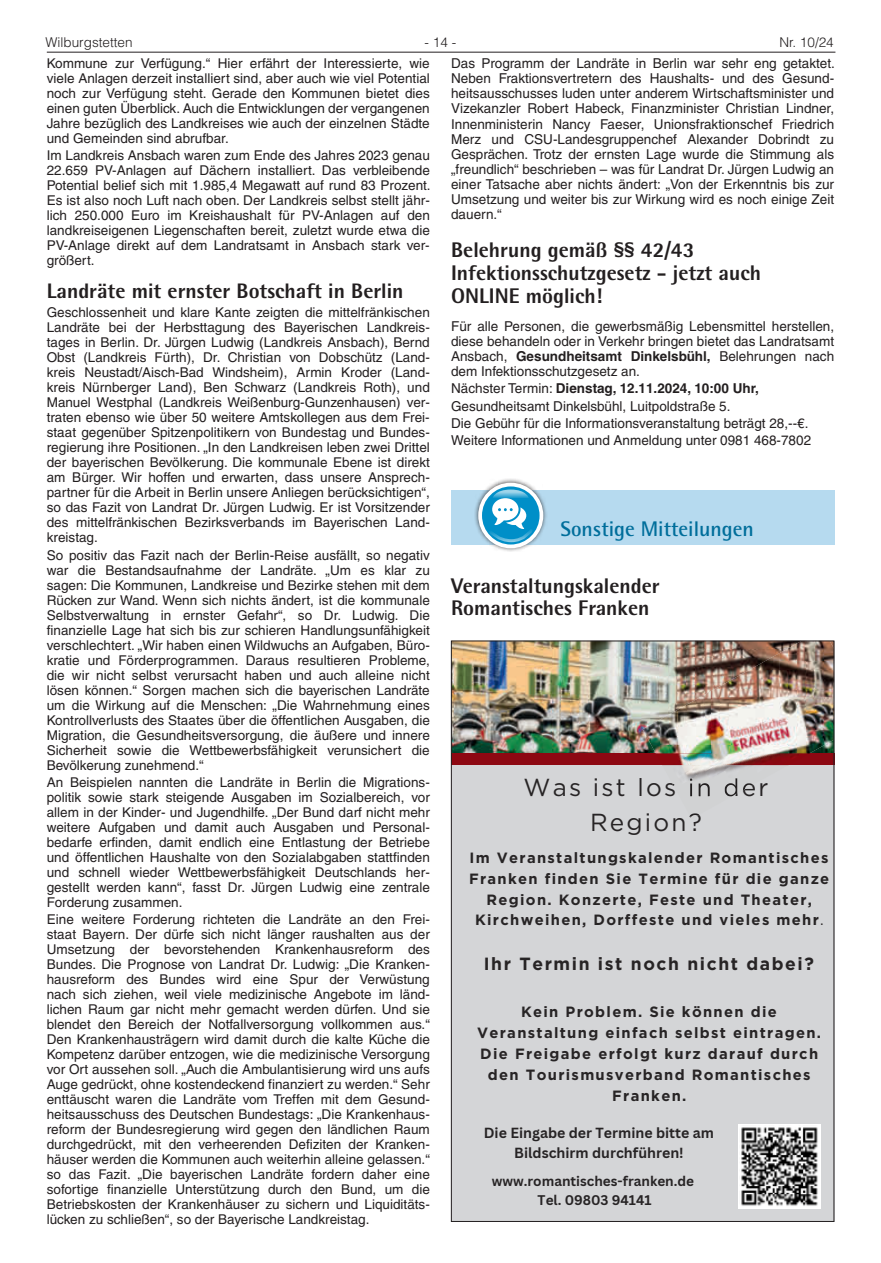
<style>
.page{position:relative;width:881px;height:1263px;background:#fff}
.page>*{position:absolute;margin:0;border:0;box-sizing:border-box;transform-origin:0 0}
.t1{font:24.6px/34.5px "Gotham";letter-spacing:.09em;color:#272425;text-align:center}
.t2{font:800 21.15px/22.6px "Agfa Rotis Semisans";color:#231f20}
.t3{font:700 21.15px "Agfa Rotis Semisans";color:#006e9b}
.t4{font:800 21px "Agfa Rotis Semisans";color:#231f20}
.t5{font:700 17.7px "Gotham";letter-spacing:.09em;color:#272425}
.t6{font:700 14.85px/20.9px "Gotham";letter-spacing:.09em;color:#272425;text-align:center}
.t7{font:700 14.25px/19.6px "Canva Sans";color:#272425;text-align:center}
.t8{font:13.65px/15.1px "Helvetica LT";color:#231f20;text-align:justify}
.t9{font:700 13.65px/19px "Canva Sans";color:#272425;text-align:center}
.t10{font:13.5px/15px "Helvetica LT";color:#231f20;text-align:justify}
.t11{font:300 13.5px "Helvetica LT";color:#231f20}
.s1{font-weight:700}
.s2{font-weight:400}
</style>
<div class="page">
<hr style="left:47px;top:52px;width:788px;height:1px;background:#231f20">
<div style="left:451px;top:490px;width:382px;height:54px;background:#b6daef"></div>
<div style="left:473px;top:478px;width:74px;height:74px;background:#231f20;opacity:.75"></div>
<svg style="left:480px;top:485px;width:61px;height:61px"></svg>
<div style="left:478px;top:483px;width:65px;height:65px;border:4px solid #fff;border-radius:50%"></div>
<svg style="left:487px;top:489px;width:47px;height:55px;background:#62b9dc"></svg>
<div style="left:451px;top:641px;width:382px;height:581px;background:#d4d5d7"></div>
<img style="left:453px;top:643px;width:326px;height:111px">
<img style="left:738px;top:1125px;width:82px;height:83px">
<div style="left:451px;top:754px;width:382px;height:11px;background:#8d0812"></div>
<img style="left:642px;top:697px;width:189px;height:57px">
<svg style="left:699px;top:691px;width:11px;height:6px"></svg>
<img style="left:710px;top:653px;width:69px;height:44px">
<img style="left:779px;top:643px;width:52px;height:54px">
<img style="left:662px;top:765px;width:126px;height:32px">
<svg style="left:671px;top:783px;width:3px;height:5px"></svg>
<img style="left:689px;top:779px;width:3px;height:17px">
<svg style="left:698px;top:783px;width:11px;height:13px"></svg>
<img style="left:724px;top:778px;width:13px;height:18px">
<svg style="left:742px;top:783px;width:12px;height:7px"></svg>
<svg style="left:690px;top:813px;width:9px;height:4px"></svg>
<img style="left:678px;top:754px;width:121px;height:11px">
<p class="t11" style="left:45px;top:34px;width:89px">Wilburgstetten</p>
<p class="t11" style="left:424px;top:34px;width:33px">- 14 -</p>
<p class="t11" style="left:779px;top:34px;width:56px">Nr. 10/24</p>
<p class="t8" style="left:451px;top:56px;width:385px">Das Programm der Landräte in Berlin war sehr eng getaktet.<br>Neben Fraktionsvertretern des Haushalts- und des Gesund&shy;heitsausschusses luden unter anderem Wirtschaftsminister und Vizekanzler Robert Habeck, Finanzminister Christian Lindner, Innenministerin Nancy Faeser, Unionsfraktionschef Friedrich Merz und CSU-Landesgruppenchef Alexander Dobrindt zu Gesprächen. Trotz der ernsten Lage wurde die Stimmung als „freundlich“ beschrieben – was für Landrat Dr. Jürgen Ludwig an einer Tatsache aber nichts ändert: „Von der Erkenntnis bis zur Umsetzung und weiter bis zur Wirkung wird es noch einige Zeit dauern.“</p>
<h2 class="t2" style="left:451px;top:238px;width:311px">Belehrung gemäß §§ 42/43<br>Infektionsschutzgesetz - jetzt auch<br>ONLINE möglich!</h2>
<p class="t8" style="left:451px;top:318px;width:384px">Für alle Personen, die gewerbsmäßig Lebensmittel herstellen, diese behandeln oder in Verkehr bringen bietet das Landratsamt Ansbach, <span class="s1">Gesundheitsamt Dinkelsbühl,</span> Belehrungen nach dem Infektionsschutzgesetz an.</p>
<p class="t8" style="left:451px;top:380px;width:361px;line-height:17.2px;text-align:left">Nächster Termin: <span class="s1">Dienstag, 12.11.2024, 10:00 Uhr, </span>Gesundheitsamt Dinkelsbühl, Luitpoldstraße 5.<br>Die Gebühr für die Informationsveranstaltung beträgt 28,--€.<br>Weitere Informationen und Anmeldung unter 0981 468-7802</p>
<p class="t10" style="left:47px;top:56px;width:384px">Kommune zur Verfügung.“ Hier erfährt der Interessierte, wie viele Anlagen derzeit installiert sind, aber auch wie viel Potential noch zur Verfügung steht. Gerade den Kommunen bietet dies einen guten Überblick. Auch die Entwicklungen der vergangenen Jahre bezüglich des Landkreises wie auch der einzelnen Städte und Gemeinden sind abrufbar.</p>
<p class="t10" style="left:47px;top:148px;width:385px">Im Landkreis Ansbach waren zum Ende des Jahres 2023 genau 22.659 PV-Anlagen auf Dächern installiert. Das verbleibende Potential belief sich mit 1.985,4 Megawatt auf rund 83 Prozent.<br>Es ist also noch Luft nach oben. Der Landkreis selbst stellt jähr&shy;lich 250.000 Euro im Kreishaushalt für PV-Anlagen auf den landkreiseigenen Liegenschaften bereit, zuletzt wurde etwa die PV-Anlage direkt auf dem Landratsamt in Ansbach stark ver&shy;größert.</p>
<h3 class="t4" style="left:47px;top:278px;width:358px">Landräte mit ernster Botschaft in Berlin</h3>
<p class="t10" style="left:47px;top:305px;width:384px">Geschlossenheit und klare Kante zeigten die mittelfränkischen Landräte bei der Herbsttagung des Bayerischen Landkreis&shy;tages in Berlin. Dr. Jürgen Ludwig (Landkreis Ansbach), Bernd Obst (Landkreis Fürth), Dr. Christian von Dobschütz (Land&shy;kreis Neustadt/Aisch-Bad Windsheim), Armin Kroder (Land&shy;kreis Nürnberger Land), Ben Schwarz (Landkreis Roth), und Manuel Westphal (Landkreis Weißenburg-Gunzenhausen) ver&shy;traten ebenso wie über 50 weitere Amtskollegen aus dem Frei&shy;staat gegenüber Spitzenpolitikern von Bundestag und Bundes&shy;regierung ihre Positionen. „In den Landkreisen leben zwei Drittel der bayerischen Bevölkerung. Die kommunale Ebene ist direkt am Bürger. Wir hoffen und erwarten, dass unsere Ansprech&shy;partner für die Arbeit in Berlin unsere Anliegen berücksichtigen“, so das Fazit von Landrat Dr. Jürgen Ludwig. Er ist Vorsitzender des mittelfränkischen Bezirksverbands im Bayerischen Land&shy;kreistag.</p>
<p class="t10" style="left:47px;top:547px;width:384px">So positiv das Fazit nach der Berlin-Reise ausfällt, so negativ war die Bestandsaufnahme der Landräte. „Um es klar zu sagen: Die Kommunen, Landkreise und Bezirke stehen mit dem Rücken zur Wand. Wenn sich nichts ändert, ist die kommunale Selbstverwaltung in ernster Gefahr“, so Dr. Ludwig. Die finanzielle Lage hat sich bis zur schieren Handlungsunfähigkeit verschlechtert. „Wir haben einen Wildwuchs an Aufgaben, Büro&shy;kratie und Förderprogrammen. Daraus resultieren Probleme, die wir nicht selbst verursacht haben und auch alleine nicht lösen können.“ Sorgen machen sich die bayerischen Landräte um die Wirkung auf die Menschen: „Die Wahrnehmung eines Kontrollverlusts des Staates über die öffentlichen Ausgaben, die Migration, die Gesundheitsversorgung, die äußere und innere Sicherheit sowie die Wettbewerbsfähigkeit verunsichert die Bevölkerung zunehmend.“</p>
<p class="t10" style="left:47px;top:774px;width:384px">An Beispielen nannten die Landräte in Berlin die Migrations&shy;politik sowie stark steigende Ausgaben im Sozialbereich, vor allem in der Kinder- und Jugendhilfe. „Der Bund darf nicht mehr weitere Aufgaben und damit auch Ausgaben und Personal&shy;bedarfe erfinden, damit endlich eine Entlastung der Betriebe und öffentlichen Haushalte von den Sozialabgaben stattfinden und schnell wieder Wettbewerbsfähigkeit Deutschlands her&shy;gestellt werden kann“, fasst Dr. Jürgen Ludwig eine zentrale Forderung zusammen.</p>
<p class="t10" style="left:47px;top:911px;width:384px">Eine weitere Forderung richteten die Landräte an den Frei&shy;staat Bayern. Der dürfe sich nicht länger raushalten aus der Umsetzung der bevorstehenden Krankenhausreform des Bundes. Die Prognose von Landrat Dr. Ludwig: „Die Kranken&shy;hausreform des Bundes wird eine Spur der Verwüstung nach sich ziehen, weil viele medizinische Angebote im länd&shy;lichen Raum gar nicht mehr gemacht werden dürfen. Und sie blendet den Bereich der Notfallversorgung vollkommen aus.“ Den Krankenhausträgern wird damit durch die kalte Küche die Kompetenz darüber entzogen, wie die medizinische Versorgung vor Ort aussehen soll. „Auch die Ambulantisierung wird uns aufs Auge gedrückt, ohne kostendeckend finanziert zu werden.“ Sehr enttäuscht waren die Landräte vom Treffen mit dem Gesund&shy;heitsausschuss des Deutschen Bundestags: „Die Krankenhaus&shy;reform der Bundesregierung wird gegen den ländlichen Raum durchgedrückt, mit den verheerenden Defiziten der Kranken&shy;häuser werden die Kommunen auch weiterhin alleine gelassen.“ so das Fazit. „Die bayerischen Landräte fordern daher eine sofortige finanzielle Unterstützung durch den Bund, um die Betriebskosten der Krankenhäuser zu sichern und Liquiditäts&shy;lücken zu schließen“, so der Bayerische Landkreistag.</p>
<h2 class="t3" style="left:560px;top:516px;width:195px">Sonstige Mitteilungen</h2>
<h2 class="t2" style="left:451px;top:574px;width:210px">Veranstaltungskalender<br>Romantisches Franken</h2>
<h1 class="t1" style="left:523px;top:770px;width:246px">Was ist los in der<br>Region?</h1>
<p class="t6" style="left:469px;top:847px;width:361px">Im Veranstaltungskalender Romantisches Franken finden Sie Termine für die ganze Region. Konzerte, Feste und Theater, Kirchweihen, Dorffeste und vieles mehr<span class="s2">.</span></p>
<h3 class="t5" style="left:483px;top:952px;width:331px">Ihr Termin ist noch nicht dabei?</h3>
<p class="t6" style="left:477px;top:1001px;width:345px">Kein Problem. Sie können die<br>Veranstaltung einfach selbst eintragen.<br>Die Freigabe erfolgt kurz darauf durch den Tourismusverband Romantisches<br>Franken.</p>
<p class="t7" style="left:483px;top:1123px;width:231px">Die Eingabe der Termine bitte am<br>Bildschirm durchführen!</p>
<p class="t9" style="left:491px;top:1172px;width:204px">www.romantisches-franken.de<br>Tel. 09803 94141</p>
</div>
